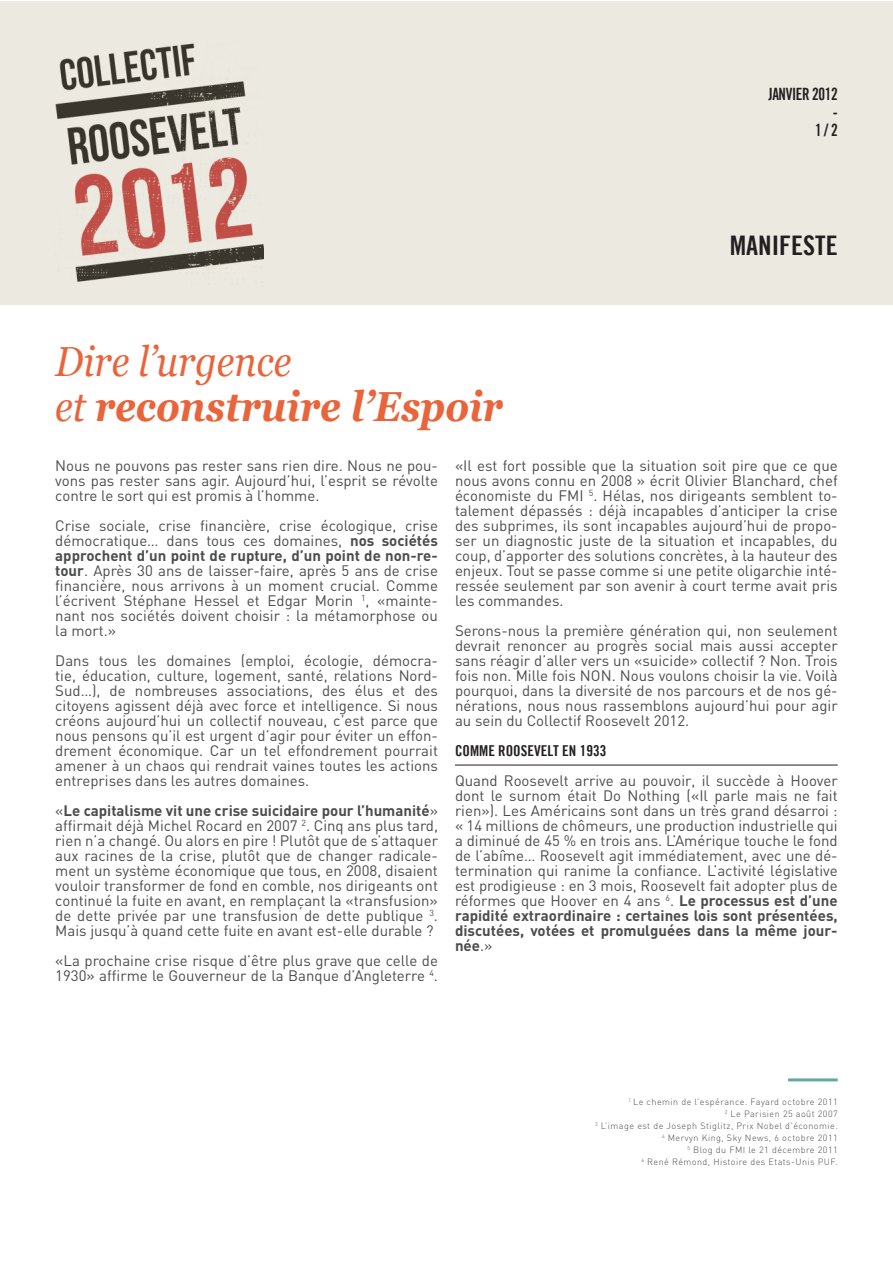
<style>
.page{position:relative;width:893px;height:1263px;background:#fff}
.page>*{position:absolute;margin:0;border:0;box-sizing:border-box;transform-origin:0 0}
.t1{font:italic 700 42px/45px "Georgia";color:#e9643b;scale:.89 1}
.t2{font:27px "Trade Gothic Bold Cond Twenty";color:#231f20}
.t3{font:16.95px/18px "Trade Gothic Bold Cond Twenty";letter-spacing:-.025em;color:#231f20;text-align:right;scale:.88 1}
.t4{font:15px/15px "DIN";color:#4b4c4d;text-align:justify}
.t5{font:15px "Trade Gothic Bold Cond Twenty";color:#231f20}
.t6{font:300 9px/12px "DIN";letter-spacing:.05em;color:#4b4c4d;text-align:right}
.s1{font-weight:400}
.s2{font-weight:700}
</style>
<div class="page">
<div style="left:0;top:1px;width:892px;height:304px;background:#ece9e0"></div>
<hr style="left:455px;top:765px;width:383px;height:1px;background:#231f20">
<hr style="left:788px;top:1078px;width:50px;height:3px;background:#63aa9c">
<img style="left:55px;top:43px;width:209px;height:242px">
<p class="t3" style="left:768px;top:85px;width:80px">JANVIER 2012 -<br>1 / 2</p>
<h2 class="t2" style="left:730px;top:229px;width:109px">MANIFESTE</h2>
<h1 class="t1" style="left:55px;top:339px;width:504px"><span class="s1">Dire l’urgence<br>et</span> reconstruire l’Espoir</h1>
<p class="t4" style="left:55px;top:457px;width:384px">Nous ne pouvons pas rester sans rien dire. Nous ne pou&shy;vons pas rester sans agir. Aujourd’hui, l’esprit se révolte contre le sort qui est promis à l’homme.</p>
<p class="t4" style="left:55px;top:517px;width:384px">Crise sociale, crise financière, crise écologique, crise démocratique… dans tous ces domaines, <span class="s2">nos sociétés approchent d’un point de rupture, d’un point de non-re&shy;tour</span>. Après 30 ans de laisser-faire, après 5 ans de crise financière, nous arrivons à un moment crucial. Comme l’écrivent Stéphane Hessel et Edgar Morin <sup>1</sup>, «mainte&shy;nant nos sociétés doivent choisir : la métamorphose ou la mort.»</p>
<p class="t4" style="left:55px;top:653px;width:384px">Dans tous les domaines (emploi, écologie, démocra&shy;tie, éducation, culture, logement, santé, relations Nord-Sud…), de nombreuses associations, des élus et des citoyens agissent déjà avec force et intelligence. Si nous créons aujourd’hui un collectif nouveau, c’est parce que nous pensons qu’il est urgent d’agir pour éviter un effon&shy;drement économique. Car un tel effondrement pourrait amener à un chaos qui rendrait vaines toutes les actions entreprises dans les autres domaines.</p>
<p class="t4" style="left:55px;top:803px;width:384px">«<span class="s2">Le capitalisme vit une crise suicidaire pour l’humanité</span>» affirmait déjà Michel Rocard en 2007 <sup>2</sup>. Cinq ans plus tard, rien n’a changé. Ou alors en pire ! Plutôt que de s’attaquer aux racines de la crise, plutôt que de changer radicale&shy;ment un système économique que tous, en 2008, disaient vouloir transformer de fond en comble, nos dirigeants ont continué la fuite en avant, en remplaçant la «transfusion» de dette privée par une transfusion de dette publique <sup>3</sup>.<br>Mais jusqu’à quand cette fuite en avant est-elle durable ?</p>
<p class="t4" style="left:55px;top:953px;width:384px">«La prochaine crise risque d’être plus grave que celle de<br>1930» affirme le Gouverneur de la Banque d’Angleterre <sup>4</sup>.</p>
<p class="t4" style="left:455px;top:458px;width:384px">«Il est fort possible que la situation soit pire que ce que nous avons connu en 2008 » écrit Olivier Blanchard, chef économiste du FMI <sup>5</sup>. Hélas, nos dirigeants semblent to&shy;talement dépassés : déjà incapables d’anticiper la crise des subprimes, ils sont incapables aujourd’hui de propo&shy;ser un diagnostic juste de la situation et incapables, du coup, d’apporter des solutions concrètes, à la hauteur des enjeux. Tout se passe comme si une petite oligarchie inté&shy;ressée seulement par son avenir à court terme avait pris les commandes.</p>
<p class="t4" style="left:455px;top:623px;width:384px">Serons-nous la première génération qui, non seulement devrait renoncer au progrès social mais aussi accepter sans réagir d’aller vers un «suicide» collectif ? Non. Trois fois non. Mille fois NON. Nous voulons choisir la vie. Voilà pourquoi, dans la diversité de nos parcours et de nos gé&shy;nérations, nous nous rassemblons aujourd’hui pour agir au sein du Collectif Roosevelt 2012.</p>
<p class="t5" style="left:455px;top:742px;width:153px">COMME ROOSEVELT EN 1933</p>
<p class="t4" style="left:455px;top:773px;width:384px">Quand Roosevelt arrive au pouvoir, il succède à Hoover dont le surnom était Do Nothing («Il parle mais ne fait rien»). Les Américains sont dans un très grand désarroi : « 14 millions de chômeurs, une production industrielle qui a diminué de 45 % en trois ans. L’Amérique touche le fond de l’abîme… Roosevelt agit immédiatement, avec une dé&shy;termination qui ranime la confiance. L’activité législative est prodigieuse : en 3 mois, Roosevelt fait adopter plus de réformes que Hoover en 4 ans <sup>6</sup>. <span class="s2">Le processus est d’une rapidité extraordinaire : certaines lois sont présentées, discutées, votées et promulguées dans la même jour&shy;née</span>.»</p>
<p class="t6" style="left:595px;top:1095px;width:244px"><sup>1</sup> Le chemin de l’espérance. Fayard octobre 2011<br><sup>2</sup> Le Parisien 25 août 2007<br><sup>3</sup> L’image est de Joseph Stiglitz, Prix Nobel d’économie.<br><sup>4</sup> Mervyn King, Sky News, 6 octobre 2011<br><sup>5</sup> Blog du FMI le 21 décembre 2011<br><sup>6</sup> René Rémond, Histoire des Etats-Unis PUF.</p>
</div>
